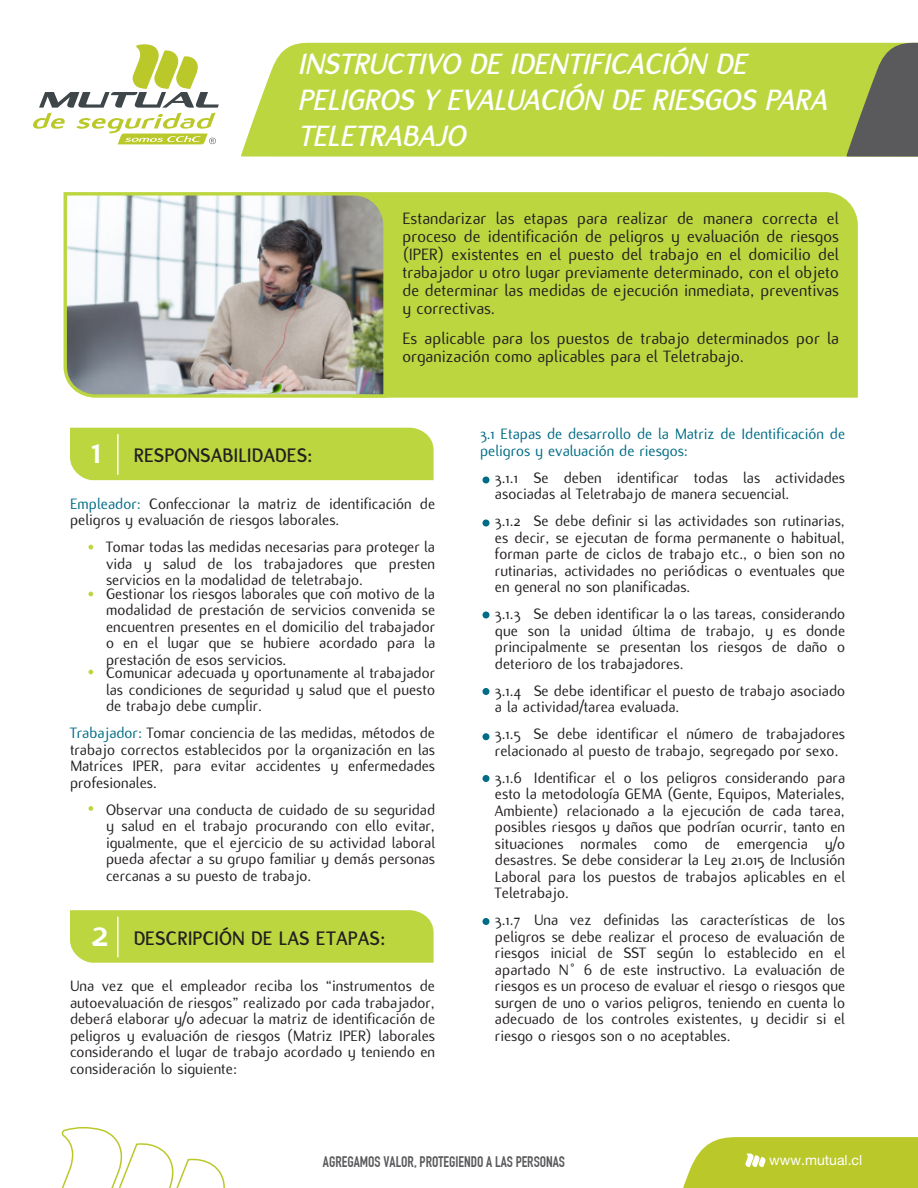
<style>
.page{position:relative;width:918px;height:1188px;background:#fff}
.page>*{position:absolute;margin:0;border:0;box-sizing:border-box;transform-origin:0 0}
.t1{font:italic 700 31.5px/36px "Flux";letter-spacing:-.01em;color:#fff}
.t2{font:700 21px "Flux";color:#231f20}
.t3{font:18px/18px "Flux";color:#231f20;text-align:justify}
.t4{font:16.5px/16.5px "Flux";color:#231f20;text-align:justify}
.t5{font:16.5px/16.5px "Flux";color:#006c85}
.t6{font:700 15px "DIN Condensed";color:#5a5a5d}
.t7{font:13.95px "Helvetica Neue LT Std";color:#fff}
.s1{font-size:40.5px;color:#fff}
.s2{color:#006c85}
</style>
<div class="page">
<div style="left:388px;top:192px;width:470px;height:206px;background:#bcd63f"></div>
<img style="left:63px;top:192px;width:325px;height:206px">
<svg style="left:33px;top:44px;width:186px;height:100px"></svg>
<div style="left:241px;top:43px;width:606px;height:114px;background:#bcd63f"></div>
<svg style="left:847px;top:43px;width:71px;height:114px;background:#767d54"></svg>
<svg style="left:683px;top:1137px;width:235px;height:51px;background:#becb39"></svg>
<svg style="left:61px;top:1127px;width:163px;height:61px"></svg>
<div style="left:70px;top:428px;width:364px;height:52px;background:#bcd63f"></div>
<hr style="left:117px;top:434px;width:2px;height:41px;background:#fff">
<svg style="left:88px;top:545px;width:5px;height:5px"></svg>
<svg style="left:88px;top:670px;width:5px;height:4px"></svg>
<svg style="left:88px;top:806px;width:5px;height:5px"></svg>
<svg style="left:88px;top:592px;width:5px;height:4px"></svg>
<div style="left:70px;top:910px;width:364px;height:53px;background:#bcd63f"></div>
<hr style="left:117px;top:917px;width:2px;height:40px;background:#fff">
<div style="left:483px;top:477px;width:7px;height:7px;background:#006c85;border-radius:50%"></div>
<div style="left:483px;top:611px;width:7px;height:8px;background:#006c85;border-radius:50%"></div>
<div style="left:483px;top:733px;width:7px;height:7px;background:#006c85;border-radius:50%"></div>
<div style="left:483px;top:918px;width:7px;height:7px;background:#006c85;border-radius:50%"></div>
<div style="left:483px;top:688px;width:7px;height:7px;background:#006c85;border-radius:50%"></div>
<div style="left:483px;top:775px;width:7px;height:7px;background:#006c85;border-radius:50%"></div>
<div style="left:483px;top:520px;width:7px;height:6px;background:#006c85;border-radius:50%"></div>
<h1 class="t1" style="left:297px;top:46px;width:531px">INSTRUCTIVO DE IDENTIFICACIÓN DE<br>PELIGROS Y EVALUACIÓN DE RIESGOS PARA<br>TELETRABAJO</h1>
<p class="t3" style="left:402px;top:210px;width:438px">Estandarizar las etapas para realizar de manera correcta el proceso de identificación de peligros y evaluación de riesgos (IPER) existentes en el puesto del trabajo en el domicilio del trabajador u otro lugar previamente determinado, con el objeto de determinar las medidas de ejecución inmediata, preventivas y correctivas.</p>
<p class="t3" style="left:402px;top:330px;width:438px">Es aplicable para los puestos de trabajo determinados por la organización como aplicables para el Teletrabajo.</p>
<p class="t2" style="left:90px;top:444px;width:224px"><span class="s1">1</span> RESPONSABILIDADES:</p>
<p class="t4" style="left:70px;top:495px;width:367px"><span class="s2">Empleador:</span> Confeccionar la matriz de identificación de peligros y evaluación de riesgos laborales.</p>
<p class="t4" style="left:106px;top:539px;width:331px">Tomar todas las medidas necesarias para proteger la vida y salud de los trabajadores que presten servicios en la modalidad de teletrabajo.</p>
<p class="t4" style="left:106px;top:585px;width:331px">Gestionar los riesgos laborales que con motivo de la modalidad de prestación de servicios convenida se encuentren presentes en el domicilio del trabajador o en el lugar que se hubiere acordado para la prestación de esos servicios.</p>
<p class="t4" style="left:106px;top:665px;width:331px">Comunicar adecuada y oportunamente al trabajador las condiciones de seguridad y salud que el puesto de trabajo debe cumplir.</p>
<p class="t4" style="left:70px;top:725px;width:367px"><span class="s2">Trabajador:</span> Tomar conciencia de las medidas, métodos de trabajo correctos establecidos por la organización en las Matrices IPER, para evitar accidentes y enfermedades profesionales.</p>
<p class="t4" style="left:106px;top:801px;width:331px">Observar una conducta de cuidado de su seguridad y salud en el trabajo procurando con ello evitar, igualmente, que el ejercicio de su actividad laboral pueda afectar a su grupo familiar y demás personas cercanas a su puesto de trabajo.</p>
<p class="t2" style="left:90px;top:927px;width:297px"><span class="s1">2</span> DESCRIPCIÓN DE LAS ETAPAS:</p>
<p class="t4" style="left:70px;top:978px;width:367px">Una vez que el empleador reciba los “instrumentos de autoevaluación de riesgos” realizado por cada trabajador, deberá elaborar y/o adecuar la matriz de identificación de peligros y evaluación de riesgos (Matriz IPER) laborales considerando el lugar de trabajo acordado y teniendo en consideración lo siguiente:</p>
<p class="t5" style="left:480px;top:426px;width:367px">3.1 Etapas de desarrollo de la Matriz de Identificación de peligros y evaluación de riesgos:</p>
<p class="t4" style="left:495px;top:469px;width:352px">3.1.1 Se deben identificar todas las actividades asociadas al Teletrabajo de manera secuencial.</p>
<p class="t4" style="left:495px;top:513px;width:352px">3.1.2 Se debe definir si las actividades son rutinarias, es decir, se ejecutan de forma permanente o habitual, forman parte de ciclos de trabajo etc., o bien son no rutinarias, actividades no periódicas o eventuales que en general no son planificadas.</p>
<p class="t4" style="left:495px;top:606px;width:352px">3.1.3 Se deben identificar la o las tareas, considerando que son la unidad última de trabajo, y es donde principalmente se presentan los riesgos de daño o deterioro de los trabajadores.</p>
<p class="t4" style="left:495px;top:682px;width:352px">3.1.4 Se debe identificar el puesto de trabajo asociado a la actividad/tarea evaluada.</p>
<p class="t4" style="left:495px;top:726px;width:352px">3.1.5 Se debe identificar el número de trabajadores relacionado al puesto de trabajo, segregado por sexo.</p>
<p class="t4" style="left:495px;top:769px;width:352px">3.1.6 Identificar el o los peligros considerando para esto la metodología GEMA (Gente, Equipos, Materiales, Ambiente) relacionado a la ejecución de cada tarea, posibles riesgos y daños que podrían ocurrir, tanto en situaciones normales como de emergencia y/o desastres. Se debe considerar la Ley 21.015 de Inclusión Laboral para los puestos de trabajos aplicables en el Teletrabajo.</p>
<p class="t4" style="left:495px;top:912px;width:352px">3.1.7 Una vez definidas las características de los peligros se debe realizar el proceso de evaluación de riesgos inicial de SST según lo establecido en el apartado N° 6 de este instructivo. La evaluación de riesgos es un proceso de evaluar el riesgo o riesgos que surgen de uno o varios peligros, teniendo en cuenta lo adecuado de los controles existentes, y decidir si el riesgo o riesgos son o no aceptables.</p>
<p class="t6" style="left:323px;top:1153px;width:244px">AGREGAMOS VALOR, PROTEGIENDO A LAS PERSONAS</p>
<p class="t7" style="left:769px;top:1152px;width:94px">www.mutual.cl</p>
</div>
